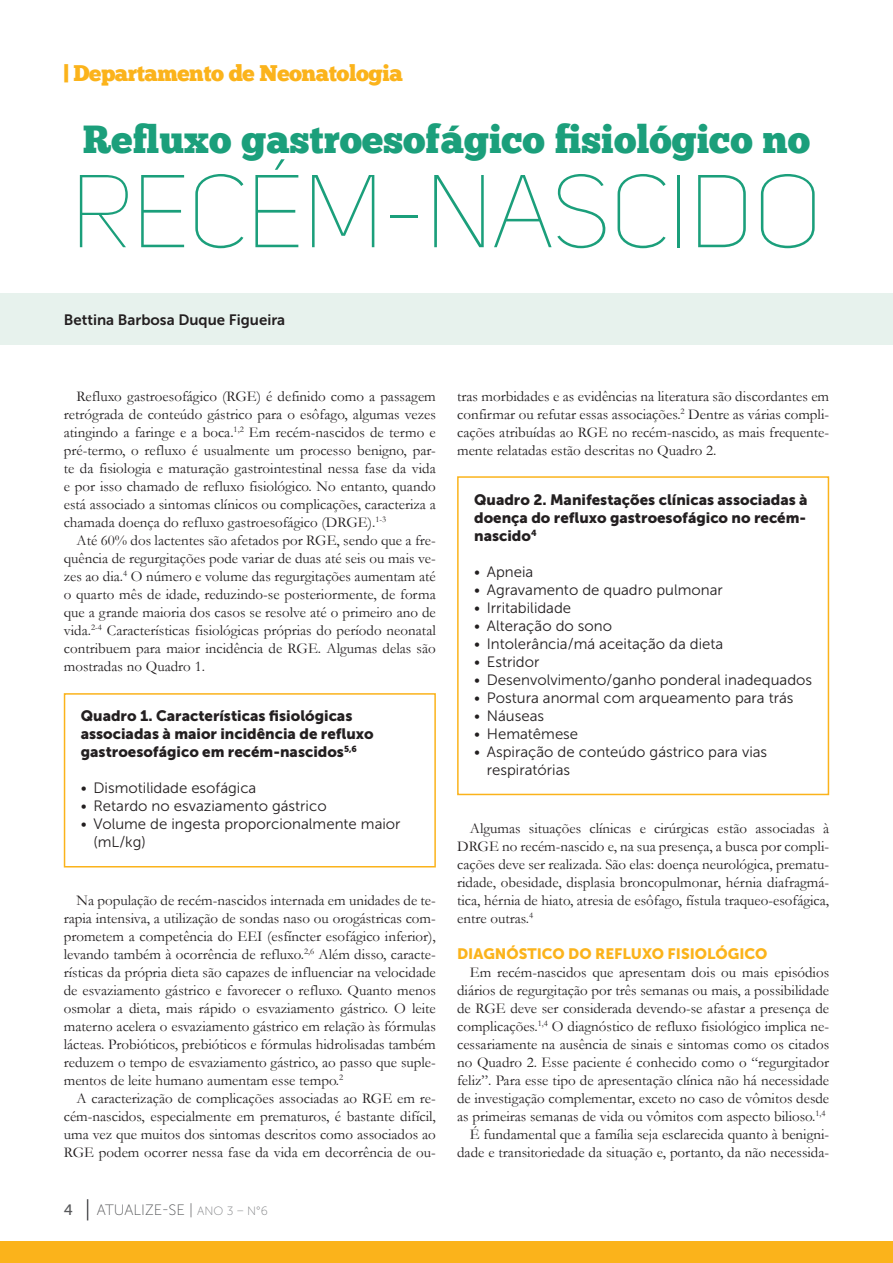
<style>
.page{position:relative;width:893px;height:1263px;background:#fff}
.page>*{position:absolute;margin:0;border:0;box-sizing:border-box;transform-origin:0 0}
.titulo{font:102px "Uni Sans Thin CAPS";letter-spacing:-.01em;color:#1b9f7b}
.subtitulo{font:39px "Chunk Five Ex";color:#1b9f7b}
.chapeu{font:22.5px "Chunk Five Ex";letter-spacing:-.02em;color:#fbb31b}
.texto{font:15px/18px "Garamond";color:#231f20;text-align:justify}
.t1{font:15px/18px "Museo Sans 300";color:#231f20}
.t2{font:15px/18px "Museo Sans 900";color:#231f20}
.intertitulo{font:15px "Museo Sans 900";color:#fbb31b}
.autores{font:15px "Museo Sans 700";color:#231f20}
.t3{font:15px "Museo Sans 100";color:#57585a}
.t4{font:15px "Museo Sans 500";color:#57585a}
.s1{font-size:12px;color:#808285}
</style>
<div class="page">
<svg style="left:87px;top:1199px;width:1px;height:21px"></svg>
<div style="left:0;top:293px;width:893px;height:51px;background:#e7f2ed"></div>
<div style="left:0;top:1242px;width:893px;height:21px;background:#fbb31b"></div>
<div style="left:64px;top:693px;width:372px;height:174px;border:2px solid #fbb31b"></div>
<div style="left:457px;top:476px;width:372px;height:319px;border:2px solid #fbb31b"></div>
<p class="chapeu" style="left:64px;top:56px;width:341px">| Departamento de Neonatologia</p>
<p class="subtitulo" style="left:83px;top:110px;width:729px">Refluxo gastroesofágico fisiológico no</p>
<p class="titulo" style="left:70px;top:153px;width:754px">RECÉM-NASCIDO</p>
<p class="autores" style="left:64px;top:311px;width:223px">Bettina Barbosa Duque Figueira</p>
<p class="texto" style="left:64px;top:387px;width:374px;text-indent:13px">Refluxo gastroesofágico (RGE) é definido como a passagem retrógrada de conteúdo gástrico para o esôfago, algumas vezes atingindo a faringe e a boca.<sup>1,2</sup> Em recém-nascidos de termo e pré-termo, o refluxo é usualmente um processo benigno, par&shy;te da fisiologia e maturação gastrointestinal nessa fase da vida e por isso chamado de refluxo fisiológico. No entanto, quando está associado a sintomas clínicos ou complicações, caracteriza a chamada doença do refluxo gastroesofágico (DRGE).<sup>1-3</sup></p>
<p class="texto" style="left:64px;top:531px;width:374px;text-indent:13px">Até 60% dos lactentes são afetados por RGE, sendo que a fre&shy;quência de regurgitações pode variar de duas até seis ou mais ve&shy;zes ao dia.<sup>4</sup> O número e volume das regurgitações aumentam até o quarto mês de idade, reduzindo-se posteriormente, de forma que a grande maioria dos casos se resolve até o primeiro ano de vida.<sup>2-4</sup> Características fisiológicas próprias do período neonatal contribuem para maior incidência de RGE. Algumas delas são mostradas no Quadro 1.</p>
<p class="t2" style="left:81px;top:707px;width:294px">Quadro 1. Características fisiológicas associadas à maior incidência de refluxo gastroesofágico em recém-nascidos<sup>5,6</sup></p>
<p class="t1" style="left:81px;top:779px;width:177px">• Dismotilidade esofágica</p>
<p class="t1" style="left:81px;top:797px;width:247px">• Retardo no esvaziamento gástrico</p>
<p class="t1" style="left:94px;top:815px;width:309px;text-indent:-13px">• Volume de ingesta proporcionalmente maior (mL/kg)</p>
<p class="texto" style="left:64px;top:891px;width:374px;text-indent:13px">Na população de recém-nascidos internada em unidades de te&shy;rapia intensiva, a utilização de sondas naso ou orogástricas com&shy;prometem a competência do EEI (esfíncter esofágico inferior), levando também à ocorrência de refluxo.<sup>2,6</sup> Além disso, caracte&shy;rísticas da própria dieta são capazes de influenciar na velocidade de esvaziamento gástrico e favorecer o refluxo. Quanto menos osmolar a dieta, mais rápido o esvaziamento gástrico. O leite materno acelera o esvaziamento gástrico em relação às fórmulas lácteas. Probióticos, prebióticos e fórmulas hidrolisadas também reduzem o tempo de esvaziamento gástrico, ao passo que suple&shy;mentos de leite humano aumentam esse tempo.<sup>2</sup></p>
<p class="texto" style="left:64px;top:1089px;width:374px;text-indent:13px">A caracterização de complicações associadas ao RGE em re&shy;cém-nascidos, especialmente em prematuros, é bastante difícil, uma vez que muitos dos sintomas descritos como associados ao RGE podem ocorrer nessa fase da vida em decorrência de ou-</p>
<p class="t4" style="left:64px;top:1202px;width:11px">4</p>
<p class="t3" style="left:97px;top:1202px;width:173px">ATUALIZE-SE | <span class="s1">ANO 3 – N°6</span></p>
<p class="texto" style="left:457px;top:387px;width:374px">tras morbidades e as evidências na literatura são discordantes em confirmar ou refutar essas associações.<sup>2</sup> Dentre as várias compli&shy;cações atribuídas ao RGE no recém-nascido, as mais frequente&shy;mente relatadas estão descritas no Quadro 2.</p>
<p class="t2" style="left:474px;top:490px;width:335px;text-align:justify">Quadro 2. Manifestações clínicas associadas à doença do refluxo gastroesofágico no recém&shy;nascido<sup>4</sup></p>
<p class="t1" style="left:474px;top:562px;width:61px">• Apneia</p>
<p class="t1" style="left:474px;top:580px;width:250px">• Agravamento de quadro pulmonar</p>
<p class="t1" style="left:474px;top:598px;width:99px">• Irritabilidade</p>
<p class="t1" style="left:474px;top:616px;width:139px">• Alteração do sono</p>
<p class="t1" style="left:474px;top:634px;width:251px">• Intolerância/má aceitação da dieta</p>
<p class="t1" style="left:474px;top:652px;width:67px">• Estridor</p>
<p class="t1" style="left:474px;top:670px;width:340px">• Desenvolvimento/ganho ponderal inadequados</p>
<p class="t1" style="left:474px;top:688px;width:321px">• Postura anormal com arqueamento para trás</p>
<p class="t1" style="left:474px;top:706px;width:72px">• Náuseas</p>
<p class="t1" style="left:474px;top:724px;width:106px">• Hematêmese</p>
<p class="t1" style="left:487px;top:742px;width:282px;text-indent:-13px">• Aspiração de conteúdo gástrico para vias respiratórias</p>
<p class="texto" style="left:457px;top:819px;width:374px;text-indent:13px">Algumas situações clínicas e cirúrgicas estão associadas à DRGE no recém-nascido e, na sua presença, a busca por compli&shy;cações deve ser realizada. São elas: doença neurológica, prematu&shy;ridade, obesidade, displasia broncopulmonar, hérnia diafragmá&shy;tica, hérnia de hiato, atresia de esôfago, fístula traqueo-esofágica, entre outras.<sup>4</sup></p>
<p class="intertitulo" style="left:457px;top:945px;width:312px">DIAGNÓSTICO DO REFLUXO FISIOLÓGICO</p>
<p class="texto" style="left:457px;top:963px;width:374px;text-indent:13px">Em recém-nascidos que apresentam dois ou mais episódios diários de regurgitação por três semanas ou mais, a possibilidade de RGE deve ser considerada devendo-se afastar a presença de complicações.<sup>1,4</sup> O diagnóstico de refluxo fisiológico implica ne&shy;cessariamente na ausência de sinais e sintomas como os citados no Quadro 2. Esse paciente é conhecido como o “regurgitador feliz”. Para esse tipo de apresentação clínica não há necessidade de investigação complementar, exceto no caso de vômitos desde as primeiras semanas de vida ou vômitos com aspecto bilioso.<sup>1,4</sup></p>
<p class="texto" style="left:457px;top:1125px;width:374px;text-align:right">É fundamental que a família seja esclarecida quanto à benigni&shy;dade e transitoriedade da situação e, portanto, da não necessida-</p>
</div>
